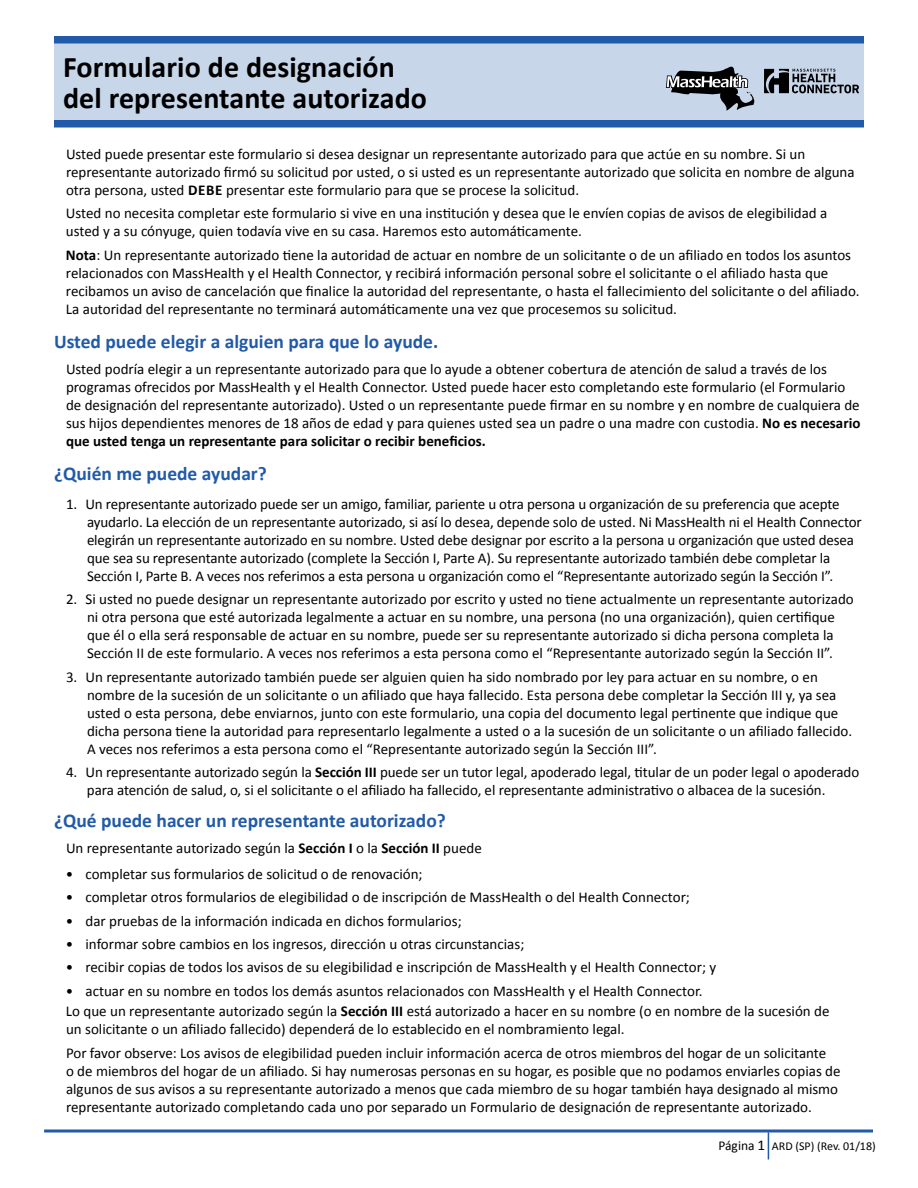
<style>
.page{position:relative;width:918px;height:1188px;background:#fff}
.page>*{position:absolute;margin:0;border:0;box-sizing:border-box;transform-origin:0 0}
.t1{font:700 30px/31.5px "Calibri";letter-spacing:.005em;color:#000}
.t2{font:700 19.5px "Calibri";color:#215aa8}
.t3{font:15px/18px "Calibri";color:#000}
.t4{font:12px "Calibri";color:#000}
.s1{font-weight:700}
.s2{font-size:13.5px}
.s3{font-size:15px}
</style>
<div class="page">
<hr style="left:44px;top:1130px;width:829px;height:2px;background:#215aa8">
<svg style="left:768px;top:1132px;width:1px;height:27px"></svg>
<div style="left:54px;top:42px;width:810px;height:82px;background:#c7d6e9"></div>
<svg style="left:764px;top:69px;width:95px;height:24px"></svg>
<svg style="left:665px;top:66px;width:89px;height:45px"></svg>
<div style="left:54px;top:36px;width:810px;height:8px;background:#215aa8"></div>
<div style="left:54px;top:120px;width:810px;height:8px;background:#215aa8"></div>
<h1 class="t1" style="left:63px;top:51px;width:366px">Formulario de designación del representante autorizado</h1>
<p class="t3" style="left:66px;top:145px;width:790px">Usted puede presentar este formulario si desea designar un representante autorizado para que actúe en su nombre. Si un representante autorizado firmó su solicitud por usted, o si usted es un representante autorizado que solicita en nombre de alguna otra persona, usted <span class="s1">DEBE</span> presentar este formulario para que se procese la solicitud.</p>
<p class="t3" style="left:66px;top:204px;width:763px">Usted no necesita completar este formulario si vive en una institución y desea que le envíen copias de avisos de elegibilidad a usted y a su cónyuge, quien todavía vive en su casa. Haremos esto automáticamente.</p>
<p class="t3" style="left:66px;top:246px;width:795px"><span class="s1">Nota</span>: Un representante autorizado tiene la autoridad de actuar en nombre de un solicitante o de un afiliado en todos los asuntos relacionados con MassHealth y el Health Connector, y recibirá información personal sobre el solicitante o el afiliado hasta que recibamos un aviso de cancelación que finalice la autoridad del representante, o hasta el fallecimiento del solicitante o del afiliado.<br>La autoridad del representante no terminará automáticamente una vez que procesemos su solicitud.</p>
<h2 class="t2" style="left:54px;top:329px;width:386px">Usted puede elegir a alguien para que lo ayude.</h2>
<p class="t3" style="left:66px;top:360px;width:796px">Usted podría elegir a un representante autorizado para que lo ayude a obtener cobertura de atención de salud a través de los programas ofrecidos por MassHealth y el Health Connector. Usted puede hacer esto completando este formulario (el Formulario de designación del representante autorizado). Usted o un representante puede firmar en su nombre y en nombre de cualquiera de sus hijos dependientes menores de 18 años de edad y para quienes usted sea un padre o una madre con custodia. <span class="s1">No es necesario que usted tenga un representante para solicitar o recibir beneficios.</span></p>
<h2 class="t2" style="left:54px;top:461px;width:214px">¿Quién me puede ayudar?</h2>
<p class="t3" style="left:87px;top:495px;width:776px;text-indent:-21px">1. Un representante autorizado puede ser un amigo, familiar, pariente u otra persona u organización de su preferencia que acepte ayudarlo. La elección de un representante autorizado, si así lo desea, depende solo de usted. Ni MassHealth ni el Health Connector elegirán un representante autorizado en su nombre. Usted debe designar por escrito a la persona u organización que usted desea que sea su representante autorizado (complete la Sección I, Parte A). Su representante autorizado también debe completar la Sección I, Parte B. A veces nos referimos a esta persona u organización como el “Representante autorizado según la Sección I”.</p>
<p class="t3" style="left:66px;top:590px;width:789px;text-align:center">2. Si usted no puede designar un representante autorizado por escrito y usted no tiene actualmente un representante autorizado ni otra persona que esté autorizada legalmente a actuar en su nombre, una persona (no una organización), quien certifique<br>que él o ella será responsable de actuar en su nombre, puede ser su representante autorizado si dicha persona completa la Sección II de este formulario. A veces nos referimos a esta persona como el “Representante autorizado según la Sección II”.</p>
<p class="t3" style="left:87px;top:668px;width:767px;text-indent:-21px">3. Un representante autorizado también puede ser alguien quien ha sido nombrado por ley para actuar en su nombre, o en nombre de la sucesión de un solicitante o un afiliado que haya fallecido. Esta persona debe completar la Sección III y, ya sea usted o esta persona, debe enviarnos, junto con este formulario, una copia del documento legal pertinente que indique que dicha persona tiene la autoridad para representarlo legalmente a usted o a la sucesión de un solicitante o un afiliado fallecido.<br>A veces nos referimos a esta persona como el “Representante autorizado según la Sección III”.</p>
<p class="t3" style="left:87px;top:763px;width:774px;text-indent:-21px">4. Un representante autorizado según la <span class="s1">Sección III</span> puede ser un tutor legal, apoderado legal, titular de un poder legal o apoderado para atención de salud, o, si el solicitante o el afiliado ha fallecido, el representante administrativo o albacea de la sucesión.</p>
<h2 class="t2" style="left:54px;top:808px;width:393px">¿Qué puede hacer un representante autorizado?</h2>
<p class="t3" style="left:66px;top:839px;width:417px">Un representante autorizado según la <span class="s1">Sección I</span> o la <span class="s1">Sección II</span> puede</p>
<p class="t3" style="left:66px;top:865px;width:358px">• completar sus formularios de solicitud o de renovación;</p>
<p class="t3" style="left:66px;top:888px;width:625px">• completar otros formularios de elegibilidad o de inscripción de MassHealth o del Health Connector;</p>
<p class="t3" style="left:66px;top:912px;width:397px">• dar pruebas de la información indicada en dichos formularios;</p>
<p class="t3" style="left:66px;top:935px;width:460px">• informar sobre cambios en los ingresos, dirección u otras circunstancias;</p>
<p class="t3" style="left:66px;top:958px;width:652px">• recibir copias de todos los avisos de su elegibilidad e inscripción de MassHealth y el Health Connector; y</p>
<p class="t3" style="left:66px;top:980px;width:765px;line-height:20.7px">• actuar en su nombre en todos los demás asuntos relacionados con MassHealth y el Health Connector.<br>Lo que un representante autorizado según la <span class="s1">Sección III</span> está autorizado a hacer en su nombre (o en nombre de la sucesión de</p>
<p class="t3" style="left:66px;top:1018px;width:762px;line-height:23.4px">un solicitante o un afiliado fallecido) dependerá de lo establecido en el nombramiento legal.<br>Por favor observe: Los avisos de elegibilidad pueden incluir información acerca de otros miembros del hogar de un solicitante</p>
<p class="t3" style="left:66px;top:1062px;width:776px">o de miembros del hogar de un afiliado. Si hay numerosas personas en su hogar, es posible que no podamos enviarles copias de algunos de sus avisos a su representante autorizado a menos que cada miembro de su hogar también haya designado al mismo representante autorizado completando cada uno por separado un Formulario de designación de representante autorizado.</p>
<p class="t4" style="left:718px;top:1139px;width:159px"><span class="s2">Página</span> <span class="s3">1</span> ARD (SP) (Rev. 01/18)</p>
</div>
